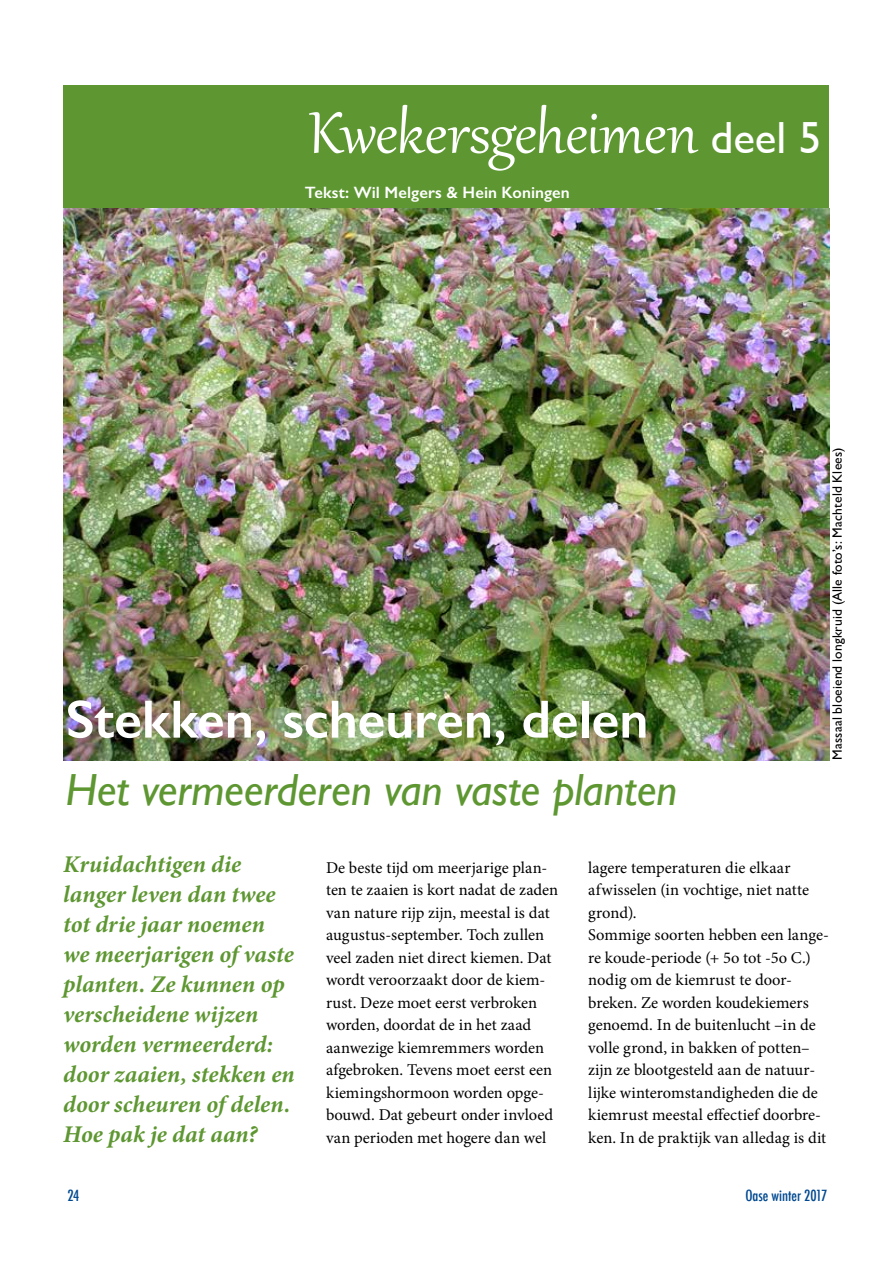
<style>
.page{position:relative;width:893px;height:1263px;background:#fff}
.page>*{position:absolute;margin:0;border:0;box-sizing:border-box;transform-origin:0 0}
.t1{font:72px "Gabriola";letter-spacing:-.01em;color:#fff}
.t2{font:600 54px "Gill Sans";color:#fff}
.t3{font:italic 45px "Gill Sans";letter-spacing:-.005em;color:#5e9732}
.t4{font:italic 700 24px/30px "Minion Pro";color:#5e9732}
.t5{font:16.5px/22.5px "Minion Pro";color:#000}
.t6{font:600 16.5px "Gill Sans";letter-spacing:.005em;color:#fff}
.t7{font:500 condensed 15px "Futura";color:#004990}
.t8{font:13.5px "Gill Sans";letter-spacing:.015em;color:#000}
.s1{font-family:"Gill Sans";font-size:45px}
</style>
<div class="page">
<div style="left:64px;top:85px;width:765px;height:135px;background:#5e9732"></div>
<img style="left:64px;top:209px;width:765px;height:551px">
<h1 class="t1" style="left:308px;top:86px;width:514px">Kwekersgeheimen <span class="s1">deel 5</span></h1>
<p class="t6" style="left:305px;top:182px;width:266px">Tekst: Wil Melgers &amp; Hein Koningen</p>
<p class="t8" style="left:829px;top:760px;width:314px;rotate:-90deg">Massaal bloeiend longkruid (Alle foto’s: Machteld Klees)</p>
<h2 class="t2" style="left:66px;top:687px;width:584px">Stekken, scheuren, delen</h2>
<h3 class="t3" style="left:66px;top:764px;width:613px">Het vermeerderen van vaste planten</h3>
<h3 class="t4" style="left:63px;top:848px;width:233px">Kruidachtigen die langer leven dan twee tot drie jaar noemen we meerjarigen of vaste planten. Ze kunnen op verscheidene wijzen worden vermeerderd: door zaaien, stekken en door scheuren of delen.<br>Hoe pak je dat aan?</h3>
<p class="t5" style="left:326px;top:856px;width:234px">De beste tijd om meerjarige plan&shy;ten te zaaien is kort nadat de zaden van nature rijp zijn, meestal is dat augustus-september. Toch zullen veel zaden niet direct kiemen. Dat wordt veroorzaakt door de kiem&shy;rust. Deze moet eerst verbroken worden, doordat de in het zaad aanwezige kiemremmers worden afgebroken. Tevens moet eerst een kiemingshormoon worden opge&shy;bouwd. Dat gebeurt onder invloed van perioden met hogere dan wel</p>
<p class="t5" style="left:588px;top:856px;width:242px">lagere temperaturen die elkaar afwisselen (in vochtige, niet natte grond).<br>Sommige soorten hebben een lange&shy;re koude-periode (+ 5o tot -5o C.) nodig om de kiemrust te door&shy;breken. Ze worden koudekiemers genoemd. In de buitenlucht –in de volle grond, in bakken of potten– zijn ze blootgesteld aan de natuur&shy;lijke winteromstandigheden die de kiemrust meestal effectief doorbre&shy;ken. In de praktijk van alledag is dit</p>
<p class="t7" style="left:68px;top:1186px;width:13px">24</p>
<p class="t7" style="left:745px;top:1186px;width:83px">Oase winter 2017</p>
</div>
